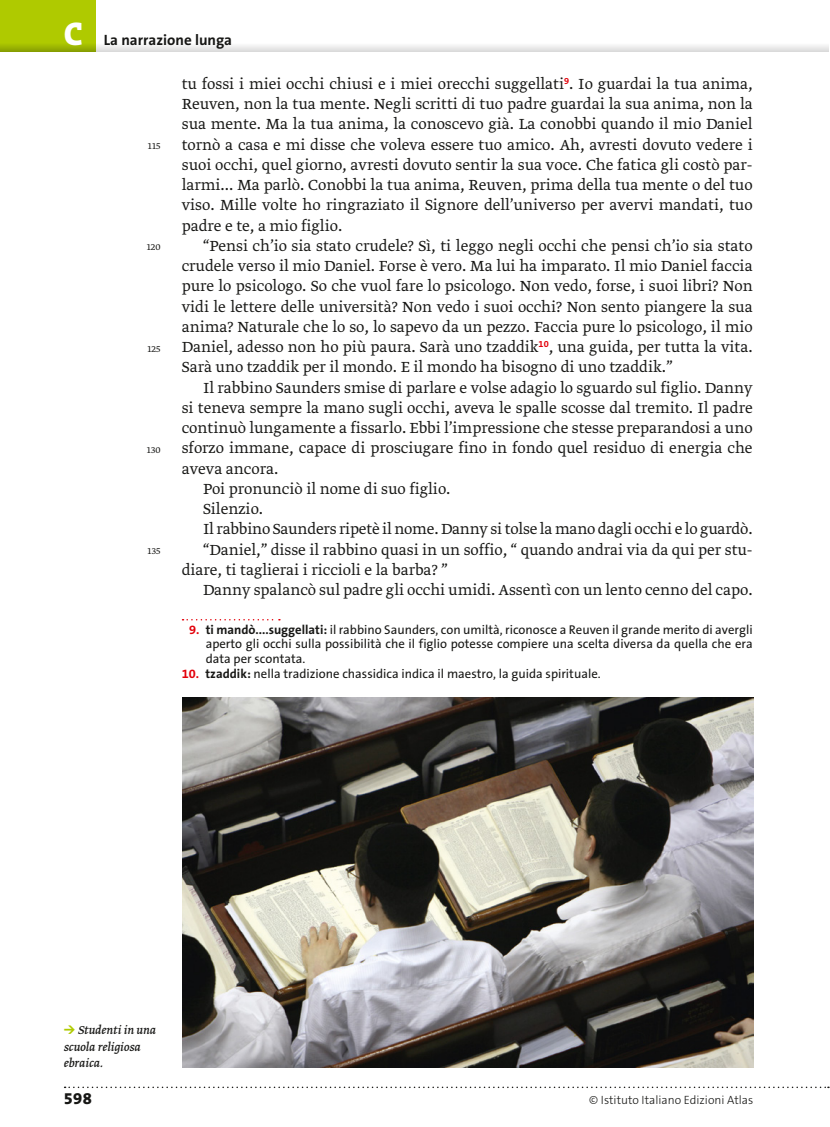
<style>
.page{position:relative;width:830px;height:1127px;background:#fff}
.page>*{position:absolute;margin:0;border:0;box-sizing:border-box;transform-origin:0 0}
.t1{font:800 33px "The Serif B8";color:#fff}
.t2{font:300 17.25px/20.2px "Greta Text Pro";color:#171715;text-align:justify}
.t3{font:800 16.5px "The Sans B8";color:#171715}
.t4{font:700 15px "The Sans B7";color:#171715}
.t5{font:italic 13.5px/16.5px "Greta Text Pro";letter-spacing:-.005em;color:#171715}
.t6{font:12.75px/14.2px "The Sans B5 Plain";color:#171715;text-align:justify}
.t7{font:300 12px "The Sans B3";color:#171715}
.t8{font:300 10.5px "Greta Text Pro";color:#171715}
.s1{font-family:"The Sans B7";font-weight:700;color:#e3000a}
.s2{font-family:"The Sans B7";font-weight:700}
.s3{font-family:"DIN Pro";font-weight:900;font-style:normal;font-size:11.25px;color:#afca00}
</style>
<div class="page">
<div style="left:96px;top:43px;width:732px;height:8px;background:#eeeded"></div>
<div style="left:0;top:0;width:96px;height:51px;background:#afca00"></div>
<svg style="left:0;top:45px;width:96px;height:6px"></svg>
<svg style="left:65px;top:1086px;width:763px;height:2px"></svg>
<svg style="left:182px;top:619px;width:98px;height:1px"></svg>
<img style="left:182px;top:697px;width:571px;height:370px">
<h1 class="t1" style="left:64px;top:16px;width:21px">C</h1>
<p class="t4" style="left:104px;top:32px;width:130px">La narrazione lunga</p>
<p class="t8" style="left:148px;top:140px;width:14px">115</p>
<p class="t8" style="left:147px;top:241px;width:15px">120</p>
<p class="t8" style="left:147px;top:342px;width:14px">125</p>
<p class="t8" style="left:147px;top:443px;width:15px">130</p>
<p class="t8" style="left:148px;top:545px;width:14px">135</p>
<p class="t2" style="left:182px;top:74px;width:572px">tu fossi i miei occhi chiusi e i miei orecchi suggellati<sup>9</sup>. Io guardai la tua anima, Reuven, non la tua mente. Negli scritti di tuo padre guardai la sua anima, non la sua mente. Ma la tua anima, la conoscevo già. La conobbi quando il mio Daniel tornò a casa e mi disse che voleva essere tuo amico. Ah, avresti dovuto vedere i suoi occhi, quel giorno, avresti dovuto sentir la sua voce. Che fatica gli costò par&shy;larmi... Ma parlò. Conobbi la tua anima, Reuven, prima della tua mente o del tuo viso. Mille volte ho ringraziato il Signore dell’universo per avervi mandati, tuo padre e te, a mio figlio.</p>
<p class="t2" style="left:182px;top:236px;width:572px;text-indent:21px">“Pensi ch’io sia stato crudele? Sì, ti leggo negli occhi che pensi ch’io sia stato crudele verso il mio Daniel. Forse è vero. Ma lui ha imparato. Il mio Daniel faccia pure lo psicologo. So che vuol fare lo psicologo. Non vedo, forse, i suoi libri? Non vidi le lettere delle università? Non vedo i suoi occhi? Non sento piangere la sua anima? Naturale che lo so, lo sapevo da un pezzo. Faccia pure lo psicologo, il mio Daniel, adesso non ho più paura. Sarà uno tzaddik<sup>10</sup>, una guida, per tutta la vita.<br>Sarà uno tzaddik per il mondo. E il mondo ha bisogno di uno tzaddik.”</p>
<p class="t2" style="left:203px;top:378px;width:551px">Il rabbino Saunders smise di parlare e volse adagio lo sguardo sul figlio. Danny</p>
<p class="t2" style="left:182px;top:398px;width:572px">si teneva sempre la mano sugli occhi, aveva le spalle scosse dal tremito. Il padre</p>
<p class="t2" style="left:182px;top:418px;width:572px">continuò lungamente a fissarlo. Ebbi l’impressione che stesse preparandosi a uno</p>
<p class="t2" style="left:182px;top:439px;width:572px">sforzo immane, capace di prosciugare fino in fondo quel residuo di energia che</p>
<p class="t2" style="left:182px;top:459px;width:98px">aveva ancora.</p>
<p class="t2" style="left:203px;top:479px;width:249px">Poi pronunciò il nome di suo figlio.</p>
<p class="t2" style="left:203px;top:499px;width:62px">Silenzio.</p>
<p class="t2" style="left:203px;top:520px;width:551px">Il rabbino Saunders ripetè il nome. Danny si tolse la mano dagli occhi e lo guardò.</p>
<p class="t2" style="left:203px;top:540px;width:551px">“Daniel,” disse il rabbino quasi in un soffio, “ quando andrai via da qui per stu-</p>
<p class="t2" style="left:182px;top:560px;width:267px">diare, ti taglierai i riccioli e la barba? ”</p>
<p class="t2" style="left:203px;top:580px;width:551px">Danny spalancò sul padre gli occhi umidi. Assentì con un lento cenno del capo.</p>
<p class="t6" style="left:205px;top:623px;width:548px;text-indent:-17px"><span class="s1">9.</span> <span class="s2">ti mandò....suggellati:</span> il rabbino Saunders, con umiltà, riconosce a Reuven il grande merito di avergli aperto gli occhi sulla possibilità che il figlio potesse compiere una scelta diversa da quella che era data per scontata.</p>
<p class="t6" style="left:182px;top:667px;width:420px"><span class="s1">10.</span> <span class="s2">tzaddik:</span> nella tradizione chassidica indica il maestro, la guida spirituale.</p>
<p class="t5" style="left:64px;top:1022px;width:93px"><span class="s3">→</span> Studenti in una scuola religiosa ebraica.</p>
<p class="t3" style="left:64px;top:1089px;width:29px">598</p>
<p class="t7" style="left:589px;top:1093px;width:165px">© Istituto Italiano Edizioni Atlas</p>
</div>
